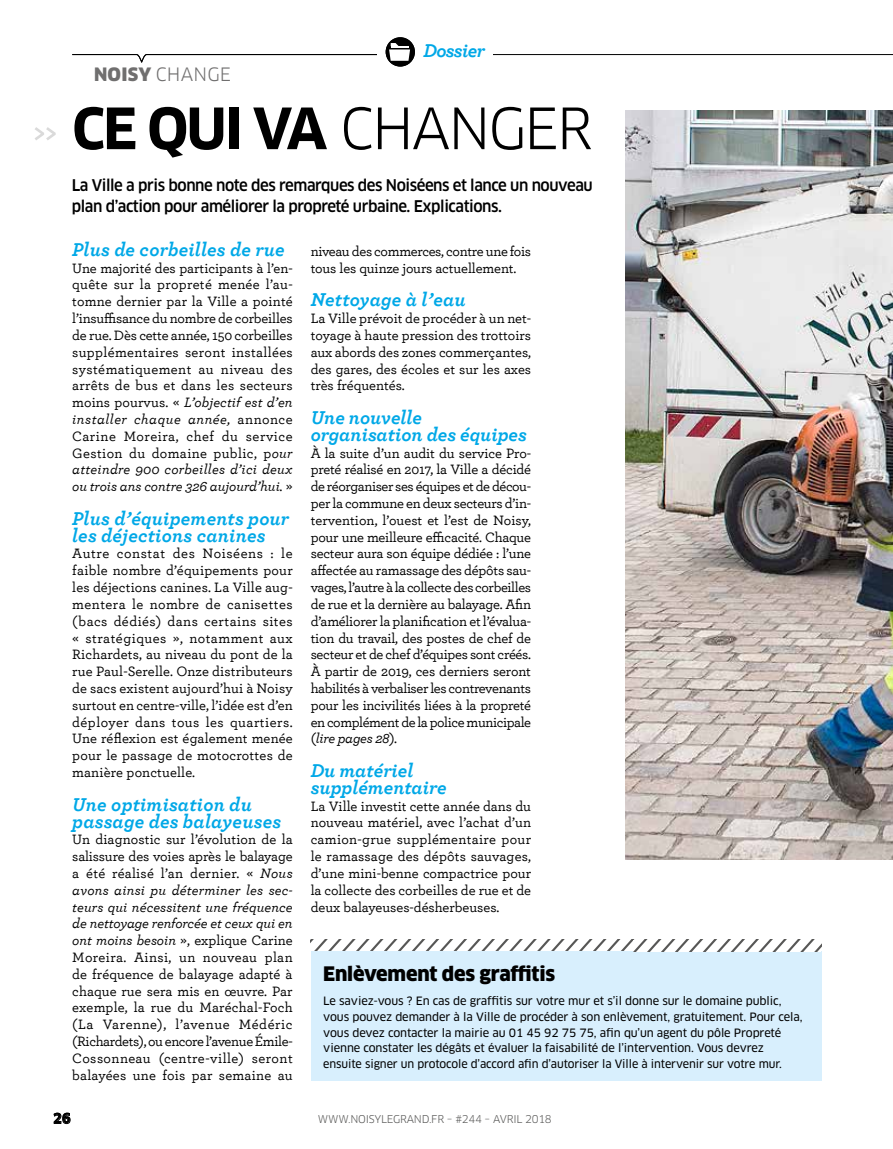
<style>
.page{position:relative;width:893px;height:1149px;background:#fff}
.page>*{position:absolute;margin:0;border:0;box-sizing:border-box;transform-origin:0 0}
.t1{font:700 55.5px "Clan OT";letter-spacing:-.04em;color:#000}
.t2{font:italic 700 19.5px/16.8px "Archer";letter-spacing:.01em;color:#00a8e7}
.t3{font:900 19.5px "Clan OT";letter-spacing:-.01em;color:#000}
.t4{font:italic 700 19.5px "Archer";letter-spacing:-.03em;color:#00a8e7}
.t5{font:18px "Clan OT";letter-spacing:.01em;color:#706f6f}
.t6{font:500 15.75px/21px "Clan OT";letter-spacing:-.03em;color:#000;scale:.95 1}
.t7{font:500 14.25px/16.8px "Archer Pro";color:#000;text-align:justify}
.t8{font:italic 500 14.25px/16.8px "Archer";letter-spacing:.005em;color:#000}
.t9{font:500 14.25px/16.8px "Archer Pro";letter-spacing:-.02em;color:#000}
.t10{font:italic 500 14.25px/16.8px "Archer";letter-spacing:.035em;color:#000}
.t11{font:500 14.25px/16.8px "Archer Pro";letter-spacing:.025em;color:#000}
.t12{font:italic 500 14.25px "Archer";letter-spacing:-.015em;color:#000}
.t13{font:700 13.5px "Clan OT";color:#000}
.t14{font:11.25px/15.8px "Clan OT News";letter-spacing:-.01em;color:#000}
.t15{font:10.5px "Clan OT";letter-spacing:-.02em;color:#575756}
.s1{font-weight:900}
.s2{font-weight:400}
.s3{font-family:"Archer Pro";font-style:normal}
.s4{font-family:"Archer";font-style:italic}
</style>
<div class="page">
<svg style="left:54px;top:1112px;width:16px;height:11px"></svg>
<svg style="left:35px;top:127px;width:21px;height:13px"></svg>
<img style="left:625px;top:111px;width:268px;height:748px">
<div style="left:386px;top:37px;width:29px;height:30px;background:#000;border-radius:50%"></div>
<svg style="left:72px;top:43px;width:821px;height:19px"></svg>
<div style="left:310px;top:939px;width:511px;height:141px;background:#d8effd"></div>
<svg style="left:310px;top:939px;width:511px;height:12px;background:#dbdbdb"></svg>
<p class="t5" style="left:94px;top:63px;width:139px"><span class="s1">NOISY</span> CHANGE</p>
<h2 class="t4" style="left:423px;top:35px;width:63px">Dossier</h2>
<h1 class="t1" style="left:72px;top:96px;width:522px">CE QUI VA <span class="s2">CHANGER</span></h1>
<p class="t6" style="left:72px;top:175px;width:550px">La Ville a pris bonne note des remarques des Noiséens et lance un nouveau plan d’action pour améliorer la propreté urbaine. Explications.</p>
<h2 class="t2" style="left:72px;top:239px;width:214px">Plus de corbeilles de rue</h2>
<p class="t7" style="left:72px;top:259px;width:222px">Une majorité des participants à l’en&shy;quête sur la propreté menée l’au&shy;tomne dernier par la Ville a pointé l’insuffisance du nombre de corbeilles de rue. Dès cette année, 150 corbeilles supplémentaires seront installées systématiquement au niveau des arrêts de bus et dans les secteurs</p>
<p class="t10" style="left:72px;top:393px;width:222px"><span class="s3">moins pourvus. «</span> L’objectif est d’en installer chaque année, <span class="s3">annonce</span></p>
<p class="t11" style="left:72px;top:427px;width:222px">Carine Moreira, chef du service<br>Gestion du domaine public, p<span class="s4">our</span></p>
<p class="t8" style="left:72px;top:460px;width:222px">atteindre 900 corbeilles d’ici deux ou trois ans contre 326 aujourd’hui. <span class="s3">»</span></p>
<h2 class="t2" style="left:72px;top:508px;width:218px">Plus d’équipements pour les déjections canines</h2>
<p class="t7" style="left:72px;top:544px;width:222px">Autre constat des Noiséens : le faible nombre d’équipements pour les déjections canines. La Ville aug&shy;mentera le nombre de canisettes (bacs dédiés) dans certains sites « stratégiques », notamment aux Richardets, au niveau du pont de la rue Paul-Serelle. Onze distributeurs de sacs existent aujourd’hui à Noisy surtout en centre-ville, l’idée est d’en déployer dans tous les quartiers.<br>Une réflexion est également menée pour le passage de motocrottes de manière ponctuelle.</p>
<h2 class="t2" style="left:72px;top:794px;width:210px">Une optimisation du passage des balayeuses</h2>
<p class="t7" style="left:72px;top:830px;width:222px">Un diagnostic sur l’évolution de la salissure des voies après le balayage a été réalisé l’an dernier. « <span class="s4">Nous</span></p>
<p class="t8" style="left:72px;top:880px;width:222px;text-align:justify">avons ainsi pu déterminer les sec&shy;teurs qui nécessitent une fréquence de nettoyage renforcée et ceux qui en</p>
<p class="t7" style="left:72px;top:931px;width:222px"><span class="s4">ont moins besoin</span> », explique Carine Moreira. Ainsi, un nouveau plan de fréquence de balayage adapté à chaque rue sera mis en œuvre. Par exemple, la rue du Maréchal-Foch (La Varenne), l’avenue Médéric (Richardets), ou encore l’avenue Émile-Cossonneau (centre-ville) seront balayées une fois par semaine au</p>
<p class="t9" style="left:311px;top:242px;width:222px">niveau des commerces, contre une fois tous les quinze jours actuellement.</p>
<h2 class="t2" style="left:311px;top:290px;width:157px">Nettoyage à l’eau</h2>
<p class="t7" style="left:311px;top:309px;width:222px">La Ville prévoit de procéder à un net&shy;toyage à haute pression des trottoirs aux abords des zones commerçantes, des gares, des écoles et sur les axes très fréquentés.</p>
<h2 class="t2" style="left:311px;top:407px;width:218px">Une nouvelle organisation des équipes</h2>
<p class="t7" style="left:311px;top:443px;width:222px">À la suite d’un audit du service Pro&shy;preté réalisé en 2017, la Ville a décidé de réorganiser ses équipes et de décou&shy;per la commune en deux secteurs d’in&shy;tervention, l’ouest et l’est de Noisy, pour une meilleure efficacité. Chaque secteur aura son équipe dédiée : l’une affectée au ramassage des dépôts sau&shy;vages, l’autre à la collecte des corbeilles de rue et la dernière au balayage. Afin d’améliorer la planification et l’évalua&shy;tion du travail, des postes de chef de secteur et de chef d’équipes sont créés.<br>À partir de 2019, ces derniers seront habilités à verbaliser les contrevenants pour les incivilités liées à la propreté en complément de la police municipale</p>
<p class="t12" style="left:311px;top:728px;width:88px"><span class="s3">(</span>lire pages 28<span class="s3">).</span></p>
<h2 class="t2" style="left:311px;top:760px;width:137px">Du matériel supplémentaire</h2>
<p class="t7" style="left:311px;top:796px;width:222px">La Ville investit cette année dans du nouveau matériel, avec l’achat d’un camion-grue supplémentaire pour le ramassage des dépôts sauvages, d’une mini-benne compactrice pour la collecte des corbeilles de rue et de deux balayeuses-désherbeuses.</p>
<h2 class="t3" style="left:323px;top:961px;width:233px">Enlèvement des graffitis</h2>
<p class="t14" style="left:323px;top:992px;width:481px">Le saviez-vous ? En cas de graffitis sur votre mur et s’il donne sur le domaine public, vous pouvez demander à la Ville de procéder à son enlèvement, gratuitement. Pour cela, vous devez contacter la mairie au 01 45 92 75 75, afin qu’un agent du pôle Propreté vienne constater les dégâts et évaluer la faisabilité de l’intervention. Vous devrez ensuite signer un protocole d’accord afin d’autoriser la Ville à intervenir sur votre mur.</p>
<p class="t13" style="left:53px;top:1110px;width:19px">26</p>
<p class="t15" style="left:318px;top:1112px;width:235px">WWW.NOISYLEGRAND.FR – #244 – AVRIL 2018</p>
</div>
